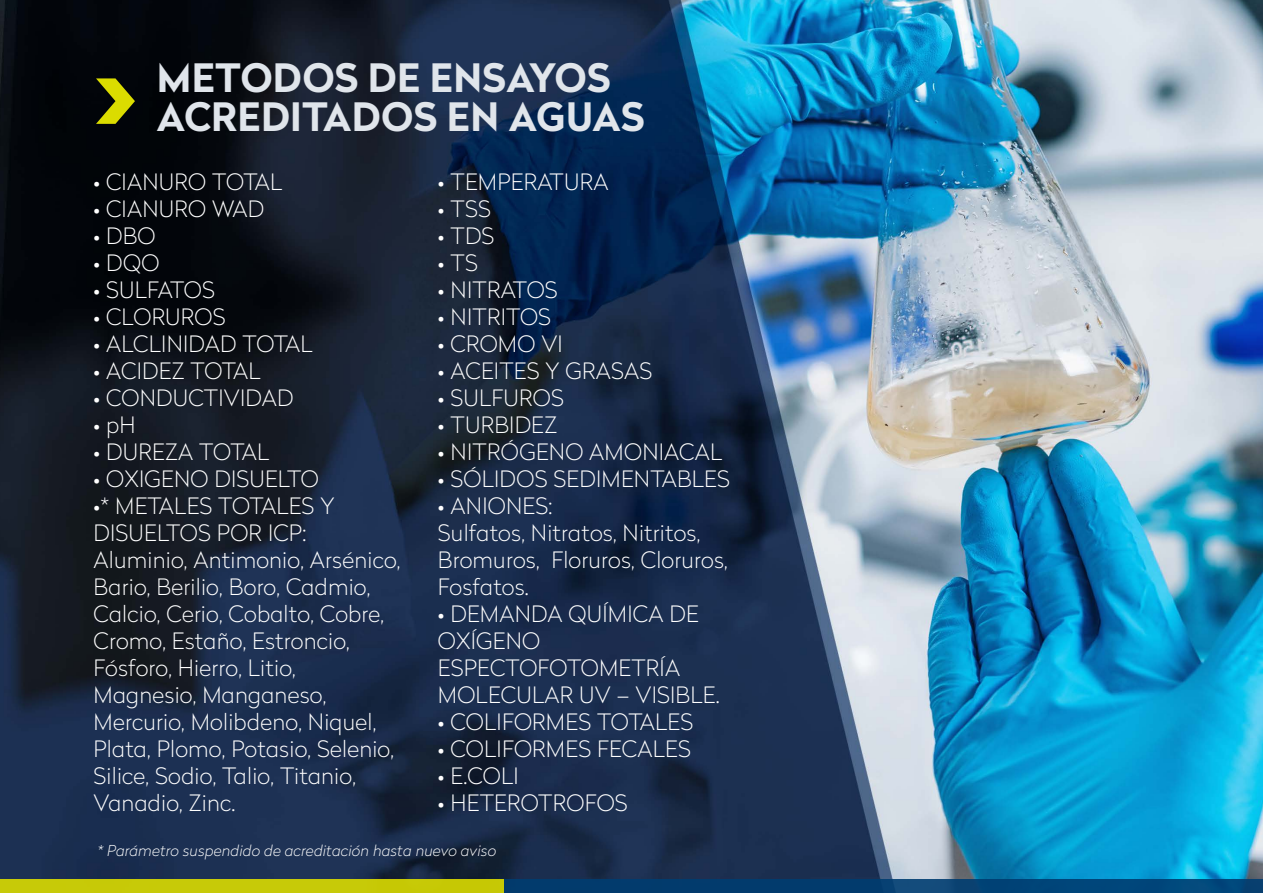
<style>
.page{position:relative;width:1263px;height:893px;background:#fff}
.page>*{position:absolute;margin:0;border:0;box-sizing:border-box;transform-origin:0 0}
.t1{font:700 39px/39px "Radikal";letter-spacing:.01em;color:#e0e5eb}
.t2{font:100 22.5px/27px "Radikal";letter-spacing:.01em;color:#fff}
.t3{font:italic 100 15px "Radikal";letter-spacing:.01em;color:#fff}
</style>
<div class="page">
<img style="left:0;top:0;width:1263px;height:880px">
<div style="left:0;top:880px;width:505px;height:13px;background:#c7ca08"></div>
<svg style="left:505px;top:880px;width:758px;height:13px;background:#034072"></svg>
<svg style="left:96px;top:78px;width:39px;height:46px;background:#6c6e04"></svg>
<h1 class="t1" style="left:157px;top:58px;width:489px">METODOS DE ENSAYOS<br>ACREDITADOS EN AGUAS</h1>
<p class="t2" style="left:94px;top:168px;width:190px">• CIANURO TOTAL</p>
<p class="t2" style="left:94px;top:195px;width:172px">• CIANURO WAD</p>
<p class="t2" style="left:94px;top:222px;width:64px">• DBO</p>
<p class="t2" style="left:94px;top:249px;width:67px">• DQO</p>
<p class="t2" style="left:94px;top:276px;width:123px">• SULFATOS</p>
<p class="t2" style="left:94px;top:303px;width:133px">• CLORUROS</p>
<p class="t2" style="left:94px;top:330px;width:221px">• ALCLINIDAD TOTAL</p>
<p class="t2" style="left:94px;top:357px;width:169px">• ACIDEZ TOTAL</p>
<p class="t2" style="left:94px;top:384px;width:201px">• CONDUCTIVIDAD</p>
<p class="t2" style="left:94px;top:411px;width:43px">• pH</p>
<p class="t2" style="left:94px;top:438px;width:177px">• DUREZA TOTAL</p>
<p class="t2" style="left:94px;top:465px;width:227px">• OXIGENO DISUELTO</p>
<p class="t2" style="left:94px;top:492px;width:308px">•* METALES TOTALES Y<br>DISUELTOS POR ICP:<br>Aluminio, Antimonio, Arsénico,<br>Bario, Berilio, Boro, Cadmio,<br>Calcio, Cerio, Cobalto, Cobre,<br>Cromo, Estaño, Estroncio,<br>Fósforo, Hierro, Litio,<br>Magnesio, Manganeso,<br>Mercurio, Molibdeno, Niquel,<br>Plata, Plomo, Potasio, Selenio,<br>Silice, Sodio, Talio, Titanio,<br>Vanadio, Zinc.</p>
<p class="t2" style="left:438px;top:168px;width:172px">• TEMPERATURA</p>
<p class="t2" style="left:438px;top:195px;width:54px">• TSS</p>
<p class="t2" style="left:438px;top:222px;width:58px">• TDS</p>
<p class="t2" style="left:438px;top:249px;width:41px">• TS</p>
<p class="t2" style="left:438px;top:276px;width:121px">• NITRATOS</p>
<p class="t2" style="left:438px;top:303px;width:115px">• NITRITOS</p>
<p class="t2" style="left:438px;top:330px;width:126px">• CROMO VI</p>
<p class="t2" style="left:438px;top:357px;width:216px">• ACEITES Y GRASAS</p>
<p class="t2" style="left:438px;top:384px;width:127px">• SULFUROS</p>
<p class="t2" style="left:438px;top:411px;width:121px">• TURBIDEZ</p>
<p class="t2" style="left:438px;top:438px;width:286px">• NITRÓGENO AMONIACAL</p>
<p class="t2" style="left:438px;top:465px;width:293px">• SÓLIDOS SEDIMENTABLES</p>
<p class="t2" style="left:438px;top:492px;width:291px">• ANIONES:<br>Sulfatos, Nitratos, Nitritos,<br>Bromuros, Floruros, Cloruros,<br>Fosfatos.</p>
<p class="t2" style="left:438px;top:600px;width:283px">• DEMANDA QUÍMICA DE<br>OXÍGENO<br>ESPECTOFOTOMETRÍA<br>MOLECULAR UV – VISIBLE.</p>
<p class="t2" style="left:438px;top:708px;width:257px">• COLIFORMES TOTALES</p>
<p class="t2" style="left:438px;top:735px;width:254px">• COLIFORMES FECALES</p>
<p class="t2" style="left:438px;top:762px;width:82px">• E.COLI</p>
<p class="t2" style="left:438px;top:789px;width:191px">• HETEROTROFOS</p>
<p class="t3" style="left:97px;top:841px;width:400px">* Parámetro suspendido de acreditación hasta nuevo aviso</p>
</div>
